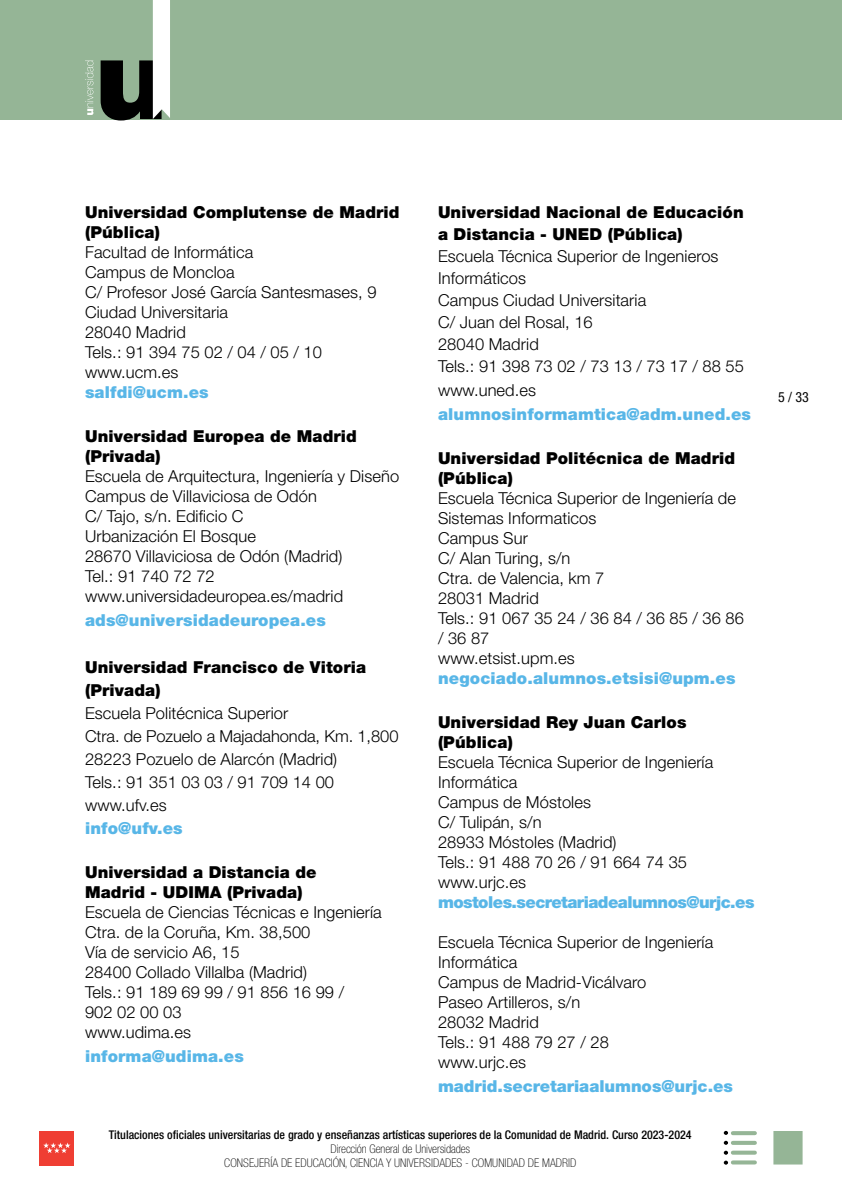
<style>
.page{position:relative;width:842px;height:1191px;background:#fff}
.page>*{position:absolute;margin:0;border:0;box-sizing:border-box;transform-origin:0 0}
.t1{font:300 16.4px/20px "Helvetica Neue LT Std";letter-spacing:.005em;color:#000}
.t2{font:900 16.4px/20px "Helvetica Neue LT Std";letter-spacing:.005em;color:#000}
.t3{font:900 16.4px "Helvetica Neue LT Std";letter-spacing:.005em;color:#58b6e7}
.t4{font:900 16.4px "Helvetica Neue LT Std";letter-spacing:-.035em;color:#58b6e7}
.t5{font:condensed 14px "Helvetica Neue LT Std";color:#000}
.t6{font:500 condensed 12px "Helvetica Neue LT Std";color:#000}
.t7{font:100 condensed 12px/14.4px "Helvetica Neue LT Std";letter-spacing:.005em;color:#000;text-align:center}
</style>
<div class="page">
<div style="left:0;top:0;width:842px;height:119px;background:#95b596"></div>
<svg style="left:85px;top:61px;width:8px;height:54px"></svg>
<svg style="left:101px;top:0;width:69px;height:120px"></svg>
<div style="left:40px;top:1130px;width:34px;height:35px;background:#ef3e33"></div>
<svg style="left:43px;top:1142px;width:28px;height:11px"></svg>
<div style="left:775px;top:1132px;width:25px;height:30px;background:#95b596"></div>
<div style="left:773px;top:1131px;width:29px;height:33px;border:4px solid #95b596"></div>
<svg style="left:733px;top:1131px;width:22px;height:4px"></svg>
<svg style="left:724px;top:1130px;width:4px;height:4px"></svg>
<svg style="left:733px;top:1140px;width:22px;height:4px"></svg>
<svg style="left:724px;top:1140px;width:4px;height:4px"></svg>
<svg style="left:733px;top:1150px;width:22px;height:4px"></svg>
<svg style="left:724px;top:1150px;width:4px;height:4px"></svg>
<svg style="left:733px;top:1160px;width:22px;height:4px"></svg>
<svg style="left:724px;top:1160px;width:4px;height:4px"></svg>
<p class="t2" style="left:85px;top:202px;width:316px">Universidad Complutense de Madrid (Pública)</p>
<p class="t1" style="left:85px;top:241px;width:293px">Facultad de Informática<br>Campus de Moncloa<br>C/ Profesor José García Santesmases, 9<br>Ciudad Universitaria<br>28040 Madrid<br>Tels.: 91 394 75 02 / 04 / 05 / 10 www.ucm.es</p>
<p class="t3" style="left:85px;top:382px;width:125px">salfdi@ucm.es</p>
<p class="t2" style="left:85px;top:426px;width:273px">Universidad Europea de Madrid (Privada)</p>
<p class="t1" style="left:85px;top:465px;width:316px">Escuela de Arquitectura, Ingeniería y Diseño<br>Campus de Villaviciosa de Odón<br>C/ Tajo, s/n. Edificio C<br>Urbanización El Bosque<br>28670 Villaviciosa de Odón (Madrid)<br>Tel.: 91 740 72 72 www.universidadeuropea.es/madrid</p>
<p class="t3" style="left:85px;top:610px;width:242px">ads@universidadeuropea.es</p>
<p class="t2" style="left:85px;top:655px;width:283px;line-height:23px">Universidad Francisco de Vitoria (Privada)</p>
<p class="t1" style="left:85px;top:701px;width:315px;line-height:23px">Escuela Politécnica Superior<br>Ctra. de Pozuelo a Majadahonda, Km. 1,800<br>28223 Pozuelo de Alarcón (Madrid)<br>Tels.: 91 351 03 03 / 91 709 14 00 www.ufv.es</p>
<p class="t3" style="left:85px;top:818px;width:99px">info@ufv.es</p>
<p class="t2" style="left:85px;top:862px;width:233px">Universidad a Distancia de<br>Madrid - UDIMA (Privada)</p>
<p class="t1" style="left:85px;top:901px;width:298px">Escuela de Ciencias Técnicas e Ingeniería<br>Ctra. de la Coruña, Km. 38,500<br>Vía de servicio A6, 15<br>28400 Collado Villalba (Madrid)<br>Tels.: 91 189 69 99 / 91 856 16 99 /<br>902 02 00 03<br>www.udima.es</p>
<p class="t3" style="left:85px;top:1046px;width:160px">informa@udima.es</p>
<p class="t2" style="left:438px;top:201px;width:307px;line-height:22px">Universidad Nacional de Educación a Distancia - UNED (Pública)</p>
<p class="t1" style="left:438px;top:244px;width:307px;line-height:22px">Escuela Técnica Superior de Ingenieros<br>Informáticos<br>Campus Ciudad Universitaria<br>C/ Juan del Rosal, 16<br>28040 Madrid<br>Tels.: 91 398 73 02 / 73 13 / 73 17 / 88 55</p>
<p class="t1" style="left:438px;top:379px;width:100px">www.uned.es</p>
<p class="t3" style="left:438px;top:404px;width:315px">alumnosinformamtica@adm.uned.es</p>
<p class="t2" style="left:438px;top:448px;width:299px">Universidad Politécnica de Madrid (Pública)</p>
<p class="t1" style="left:438px;top:487px;width:307px">Escuela Técnica Superior de Ingeniería de<br>Sistemas Informaticos<br>Campus Sur<br>C/ Alan Turing, s/n<br>Ctra. de Valencia, km 7<br>28031 Madrid<br>Tels.: 91 067 35 24 / 36 84 / 36 85 / 36 86 / 36 87<br>www.etsist.upm.es</p>
<p class="t3" style="left:438px;top:668px;width:299px">negociado.alumnos.etsisi@upm.es</p>
<p class="t2" style="left:438px;top:712px;width:250px">Universidad Rey Juan Carlos (Pública)</p>
<p class="t1" style="left:438px;top:751px;width:277px">Escuela Técnica Superior de Ingeniería<br>Informática<br>Campus de Móstoles<br>C/ Tulipán, s/n<br>28933 Móstoles (Madrid)<br>Tels.: 91 488 70 26 / 91 664 74 35 www.urjc.es</p>
<p class="t4" style="left:438px;top:892px;width:318px">mostoles.secretariadealumnos@urjc.es</p>
<p class="t1" style="left:438px;top:931px;width:277px">Escuela Técnica Superior de Ingeniería<br>Informática<br>Campus de Madrid-Vicálvaro<br>Paseo Artilleros, s/n<br>28032 Madrid<br>Tels.: 91 488 79 27 / 28<br>www.urjc.es</p>
<p class="t3" style="left:438px;top:1076px;width:296px">madrid.secretariaalumnos@urjc.es</p>
<p class="t6" style="left:109px;top:1127px;width:584px">Titulaciones oficiales universitarias de grado y enseñanzas artísticas superiores de la Comunidad de Madrid. Curso 2023-2024</p>
<p class="t7" style="left:224px;top:1141px;width:354px">Dirección General de Universidades<br>CONSEJERÍA DE EDUCACIÓN, CIENCIA Y UNIVERSIDADES - COMUNIDAD DE MADRID</p>
<p class="t5" style="left:778px;top:389px;width:32px">5 / 33</p>
</div>
